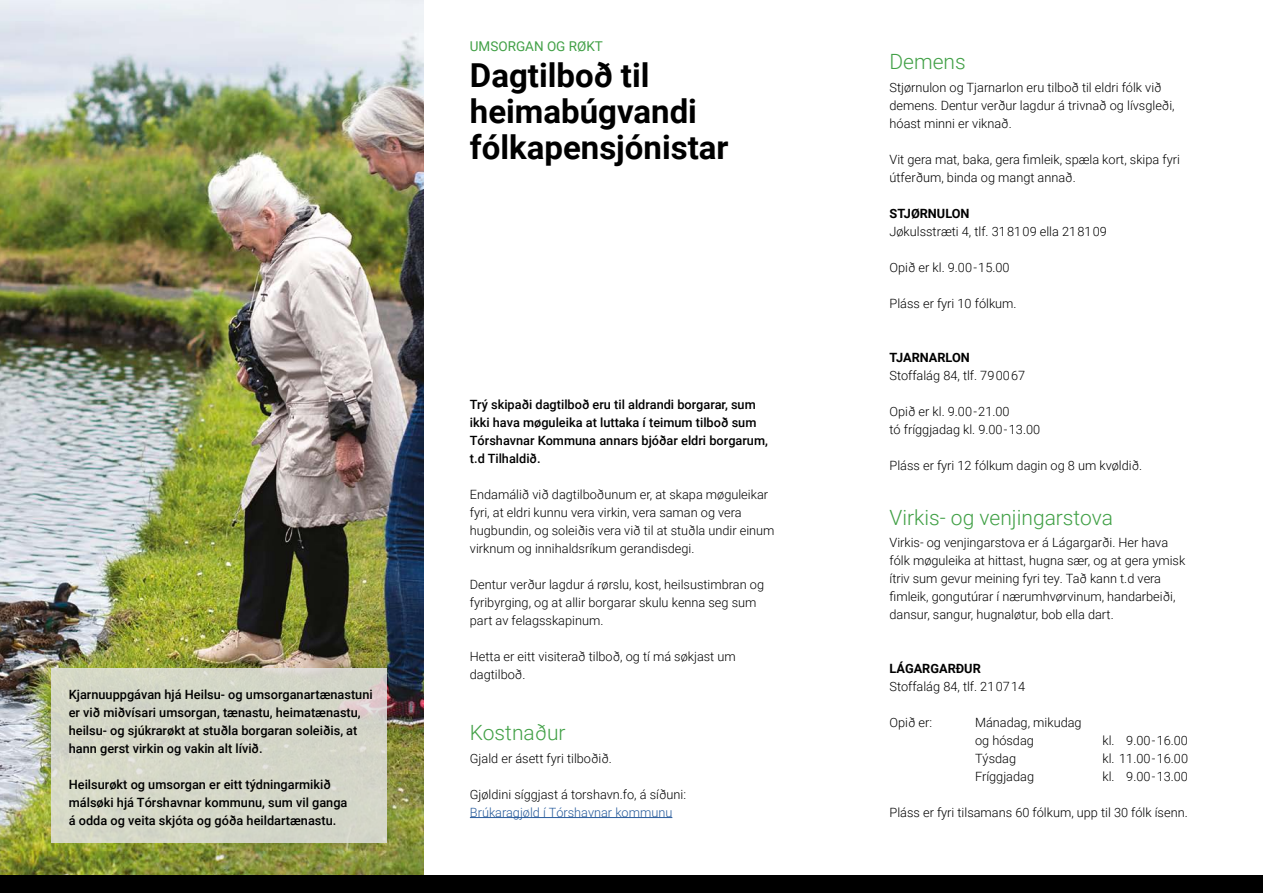
<style>
.page{position:relative;width:1263px;height:893px;background:#fff}
.page>*{position:absolute;margin:0;border:0;box-sizing:border-box;transform-origin:0 0}
.t1{font:700 33px/36px "Roboto";color:#000}
.t2{font:300 21px "Roboto";color:#41a046}
.t3{font:13.5px "Roboto";color:#41a046}
.t4{font:300 12.75px/18px "Roboto";color:#000}
.t5{font:500 12.75px/18px "Roboto";color:#000}
.t6{font:700 12.75px "Roboto";color:#000}
.t7{font:300 12.75px "Roboto";color:#275b9b}
</style>
<div class="page">
<img style="left:0;top:0;width:423px;height:876px">
<hr style="left:470px;top:817px;width:202px;height:1px;background:#275b9b">
<div style="left:0;top:876px;width:1263px;height:17px;background:#000"></div>
<div style="left:51px;top:668px;width:336px;height:174px;background:#d4d7c8"></div>
<p class="t5" style="left:69px;top:685px;width:305px">Kjarnuuppgávan hjá Heilsu- og umsorganartænastuni er við miðvísari umsorgan, tænastu, heimatænastu, heilsu- og sjúkrarøkt at stuðla borgaran soleiðis, at hann gerst virkin og vakin alt lívið.</p>
<p class="t5" style="left:69px;top:775px;width:280px">Heilsurøkt og umsorgan er eitt týdningarmikið málsøki hjá Tórshavnar kommunu, sum vil ganga á odda og veita skjóta og góða heildartænastu.</p>
<p class="t3" style="left:470px;top:37px;width:135px">UMSORGAN OG RØKT</p>
<h1 class="t1" style="left:470px;top:56px;width:260px">Dagtilboð til heimabúgvandi fólkapensjónistar</h1>
<p class="t5" style="left:470px;top:395px;width:299px">Trý skipaði dagtilboð eru til aldrandi borgarar, sum ikki hava møguleika at luttaka í teimum tilboð sum Tórshavnar Kommuna annars bjóðar eldri borgarum, t.d Tilhaldið.</p>
<p class="t4" style="left:470px;top:485px;width:306px">Endamálið við dagtilboðunum er, at skapa møguleikar fyri, at eldri kunnu vera virkin, vera saman og vera hugbundin, og soleiðis vera við til at stuðla undir einum virknum og innihaldsríkum gerandisdegi.</p>
<p class="t4" style="left:470px;top:575px;width:296px">Dentur verður lagdur á rørslu, kost, heilsustimbran og fyribyrging, og at allir borgarar skulu kenna seg sum part av felagsskapinum.</p>
<p class="t4" style="left:470px;top:647px;width:267px">Hetta er eitt visiterað tilboð, og tí má søkjast um dagtilboð.</p>
<h2 class="t2" style="left:470px;top:718px;width:97px">Kostnaður</h2>
<p class="t4" style="left:470px;top:749px;width:143px">Gjald er ásett fyri tilboðið.</p>
<p class="t4" style="left:470px;top:785px;width:218px">Gjøldini síggjast á torshavn.fo, á síðuni:</p>
<p class="t7" style="left:470px;top:803px;width:204px">Brúkaragjøld í Tórshavnar kommunu</p>
<h2 class="t2" style="left:889px;top:47px;width:78px">Demens</h2>
<p class="t4" style="left:889px;top:77px;width:287px">Stjørnulon og Tjarnarlon eru tilboð til eldri fólk við demens. Dentur verður lagdur á trivnað og lívsgleði, hóast minni er viknað.</p>
<p class="t4" style="left:889px;top:150px;width:292px">Vit gera mat, baka, gera fimleik, spæla kort, skipa fyri útferðum, binda og mangt annað.</p>
<p class="t6" style="left:889px;top:204px;width:82px">STJØRNULON</p>
<p class="t4" style="left:889px;top:222px;width:219px">Jøkulsstræti 4, tlf. 318109 ella 218109</p>
<p class="t4" style="left:889px;top:258px;width:122px">Opið er kl. 9.00-15.00</p>
<p class="t4" style="left:889px;top:294px;width:129px">Pláss er fyri 10 fólkum.</p>
<p class="t6" style="left:889px;top:348px;width:82px">TJARNARLON</p>
<p class="t4" style="left:889px;top:366px;width:137px">Stoffalág 84, tlf. 790067</p>
<p class="t4" style="left:889px;top:402px;width:152px">Opið er kl. 9.00-21.00<br>tó fríggjadag kl. 9.00-13.00</p>
<p class="t4" style="left:889px;top:456px;width:254px">Pláss er fyri 12 fólkum dagin og 8 um kvøldið.</p>
<h2 class="t2" style="left:889px;top:503px;width:225px">Virkis- og venjingarstova</h2>
<p class="t4" style="left:889px;top:533px;width:297px">Virkis- og venjingarstova er á Lágargarði. Her hava fólk møguleika at hittast, hugna sær, og at gera ymisk ítriv sum gevur meining fyri tey. Tað kann t.d vera fimleik, gongutúrar í nærumhvørvinum, handarbeiði, dansur, sangur, hugnaløtur, bob ella dart.</p>
<p class="t6" style="left:889px;top:660px;width:93px">LÁGARGARÐUR</p>
<p class="t4" style="left:889px;top:677px;width:137px">Stoffalág 84, tlf. 210714</p>
<p class="t4" style="left:889px;top:713px;width:44px">Opið er:</p>
<p class="t4" style="left:975px;top:713px;width:108px">Mánadag, mikudag og hósdag</p>
<p class="t4" style="left:1102px;top:731px;width:87px">kl. 9.00-16.00</p>
<p class="t4" style="left:975px;top:749px;width:43px">Týsdag</p>
<p class="t4" style="left:1102px;top:749px;width:87px">kl. 11.00-16.00</p>
<p class="t4" style="left:975px;top:767px;width:61px">Fríggjadag</p>
<p class="t4" style="left:1102px;top:767px;width:87px">kl. 9.00-13.00</p>
<p class="t4" style="left:889px;top:803px;width:300px">Pláss er fyri tilsamans 60 fólkum, upp til 30 fólk ísenn.</p>
</div>
